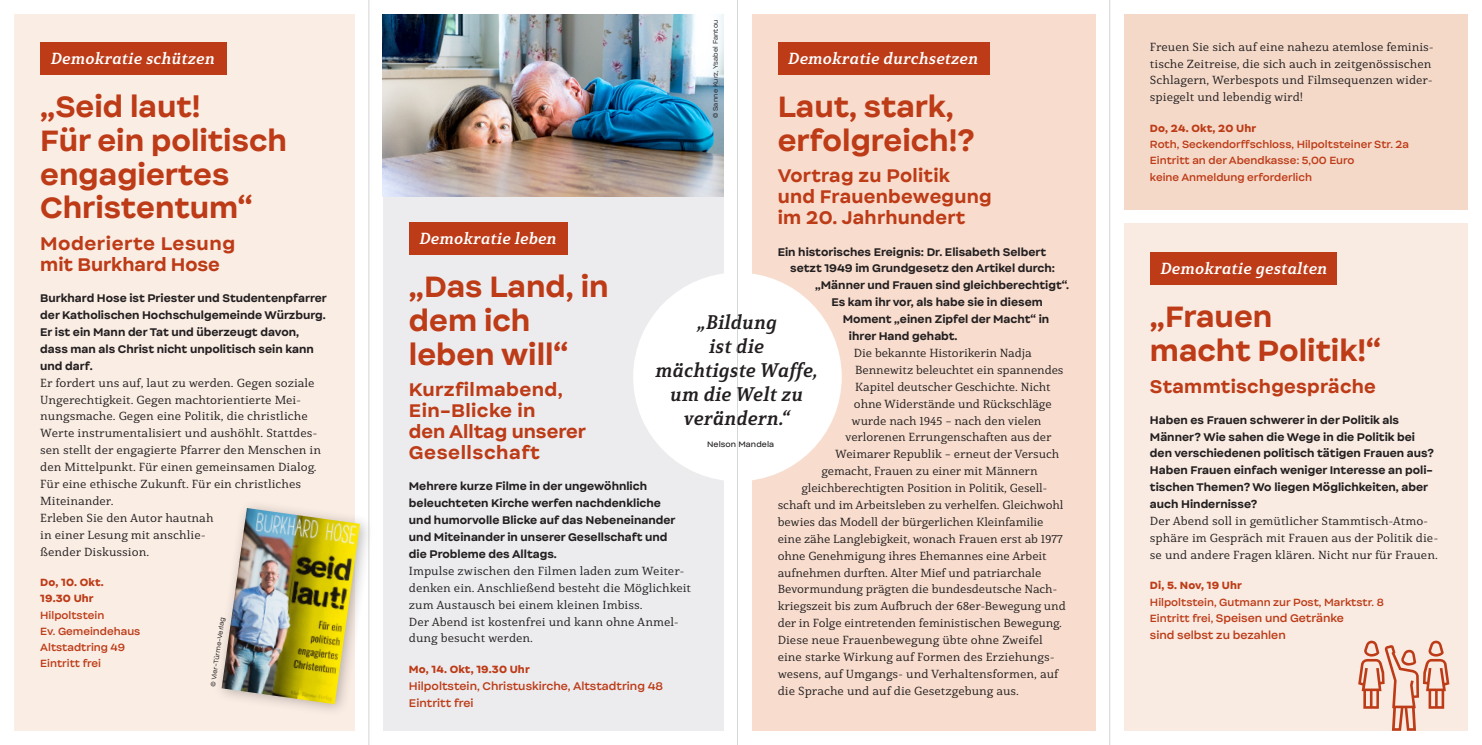
<style>
.page{position:relative;width:1482px;height:745px;background:#fff}
.page>*{position:absolute;margin:0;border:0;box-sizing:border-box;transform-origin:0 0}
.Head{font:700 28.12px/33.8px "Internacional";color:#bd3b17}
.Sparte{font:20px/24px "Mirantz Nor Bol It";letter-spacing:.015em;color:#231f20;text-align:center}
.t1{font:700 17.5px/21px "Internacional";letter-spacing:.015em;color:#bd3b17}
.Sparte-2{font:italic 700 expanded 16.25px "Mirantz";letter-spacing:.015em;color:#fff}
.Text{font:11.88px/16.9px "Mirantz Ext Boo";letter-spacing:-.01em;color:#231f20}
.Text_Serife{font:11.88px/16.9px "Mirantz Ext Boo";color:#231f20}
.Intro{font:700 10.62px/16.9px "Internacional";color:#231f20}
.Daten{font:600 10.62px/16.9px "Internacional";color:#bd3b17}
.Daten-2{font:600 10px/16.2px "Internacional";color:#bd3b17}
.Daten_Fett{font:900 10px/16.2px "Internacional";letter-spacing:.015em;color:#bd3b17}
.Text-2{font:7.5px "Internacional";letter-spacing:.01em;color:#231f20}
.t2{font:300 6.25px "Internacional";letter-spacing:.01em;color:#231f20}
.s1{font-size:10px}
</style>
<div class="page">
<div style="left:751px;top:14px;width:344px;height:716px;background:#f8ddce"></div>
<div style="left:383px;top:14px;width:340px;height:716px;background:#ececee"></div>
<div style="left:14px;top:14px;width:340px;height:716px;background:#faede4"></div>
<div style="left:1123px;top:14px;width:344px;height:195px;background:#f4d9c9"></div>
<div style="left:1123px;top:223px;width:344px;height:507px;background:#f9ebe2"></div>
<div style="left:633px;top:272px;width:208px;height:209px;background:#fff;border-radius:50%"></div>
<div style="left:213px;top:498px;width:161px;height:219px;background:#231f20;opacity:.3"></div>
<img style="left:221px;top:507px;width:139px;height:196px">
<img style="left:383px;top:14px;width:340px;height:183px">
<div style="left:40px;top:42px;width:187px;height:33px;background:#bd3b17"></div>
<div style="left:777px;top:42px;width:212px;height:33px;background:#bd3b17"></div>
<div style="left:1149px;top:252px;width:187px;height:32px;background:#bd3b17"></div>
<div style="left:409px;top:222px;width:158px;height:33px;background:#bd3b17"></div>
<svg style="left:1358px;top:640px;width:91px;height:90px"></svg>
<hr style="left:368px;top:0;width:1px;height:744px;background:#a8a9ad">
<hr style="left:737px;top:0;width:1px;height:744px;background:#a8a9ad">
<hr style="left:1109px;top:0;width:1px;height:744px;background:#a8a9ad">
<p class="Sparte-2" style="left:51px;top:48px;width:165px">Demokratie schützen</p>
<p class="Head" style="left:40px;top:90px;width:248px">„Seid laut!<br>Für ein politisch engagiertes<br>Christentum“</p>
<p class="t1" style="left:40px;top:233px;width:196px">Moderierte Lesung mit Burkhard Hose</p>
<p class="Intro" style="left:40px;top:289px;width:288px">Burkhard Hose ist Priester und Studentenpfarrer der Katholischen Hochschulgemeinde Würzburg.<br>Er ist ein Mann der Tat und überzeugt davon, dass man als Christ nicht unpolitisch sein kann und darf.</p>
<p class="Text_Serife" style="left:40px;top:374px;width:282px">Er fordert uns auf, laut zu werden. Gegen soziale Ungerechtigkeit. Gegen machtorientierte Mei&shy;nungsmache. Gegen eine Politik, die christliche Werte instrumentalisiert und aushöhlt. Stattdes&shy;sen stellt der engagierte Pfarrer den Menschen in den Mittelpunkt. Für einen gemeinsamen Dialog.<br>Für eine ethische Zukunft. Für ein christliches Miteinander.</p>
<p class="Text_Serife" style="left:40px;top:509px;width:175px">Erleben Sie den Autor hautnah in einer Lesung mit anschlie&shy;ßender Diskussion.</p>
<p class="Daten_Fett" style="left:40px;top:573px;width:65px">Do, 10. Okt.<br>19.30 Uhr</p>
<p class="Daten-2" style="left:40px;top:606px;width:102px">Hilpoltstein<br>Ev. Gemeindehaus<br>Altstadtring 49<br>Eintritt frei</p>
<p class="t2" style="left:209px;top:685px;width:72px;rotate:-82deg">© Vier-Türme-Verlag</p>
<p class="t2" style="left:711px;top:118px;width:100px;rotate:-90deg">© Sanne Kurz, Ysabel Fantou</p>
<p class="Sparte-2" style="left:788px;top:48px;width:191px">Demokratie durchsetzen</p>
<p class="Head" style="left:777px;top:90px;width:198px">Laut, stark, erfolgreich!?</p>
<p class="t1" style="left:777px;top:165px;width:216px">Vortrag zu Politik<br>und Frauenbewegung im 20. Jahrhundert</p>
<p class="Intro" style="left:777px;top:243px;width:270px">Ein historisches Ereignis: Dr. Elisabeth Selbert</p>
<p class="Intro" style="left:790px;top:260px;width:266px">setzt 1949 im Grundgesetz den Artikel durch:</p>
<p class="Intro" style="left:815px;top:277px;width:255px">„Männer und Frauen sind gleichberechtigt“.</p>
<p class="Intro" style="left:831px;top:294px;width:213px">Es kam ihr vor, als habe sie in diesem</p>
<p class="Intro" style="left:842px;top:310px;width:208px">Moment „einen Zipfel der Macht“ in</p>
<p class="Intro" style="left:848px;top:327px;width:110px">ihrer Hand gehabt.</p>
<p class="Text" style="left:853px;top:344px;width:179px">Die bekannte Historikerin Nadja</p>
<p class="Text" style="left:855px;top:361px;width:210px">Bennewitz beleuchtet ein spannendes</p>
<p class="Text" style="left:855px;top:378px;width:197px">Kapitel deutscher Geschichte. Nicht</p>
<p class="Text" style="left:853px;top:395px;width:199px">ohne Widerstände und Rückschläge</p>
<p class="Text" style="left:851px;top:411px;width:191px">wurde nach 1945 – nach den vielen</p>
<p class="Text" style="left:845px;top:428px;width:208px">verlorenen Errungenschaften aus der</p>
<p class="Text" style="left:835px;top:445px;width:226px">Weimarer Republik – erneut der Versuch</p>
<p class="Text" style="left:821px;top:462px;width:217px">gemacht, Frauen zu einer mit Männern</p>
<p class="Text" style="left:801px;top:479px;width:247px">gleichberechtigten Position in Politik, Gesell-</p>
<p class="Text" style="left:777px;top:496px;width:287px">schaft und im Arbeitsleben zu verhelfen. Gleichwohl</p>
<p class="Text" style="left:777px;top:513px;width:267px">bewies das Modell der bürgerlichen Kleinfamilie</p>
<p class="Text" style="left:777px;top:530px;width:287px">eine zähe Langlebigkeit, wonach Frauen erst ab 1977</p>
<p class="Text" style="left:777px;top:546px;width:270px">ohne Genehmigung ihres Ehemannes eine Arbeit</p>
<p class="Text" style="left:777px;top:563px;width:265px">aufnehmen durften. Alter Mief und patriarchale</p>
<p class="Text" style="left:777px;top:580px;width:281px">Bevormundung prägten die bundesdeutsche Nach-</p>
<p class="Text" style="left:777px;top:597px;width:289px">kriegszeit bis zum Aufbruch der 68er-Bewegung und</p>
<p class="Text" style="left:777px;top:614px;width:286px">der in Folge eintretenden feministischen Bewegung.</p>
<p class="Text" style="left:777px;top:631px;width:282px">Diese neue Frauenbewegung übte ohne Zweifel eine starke Wirkung auf Formen des Erziehungs&shy;wesens, auf Umgangs- und Verhaltensformen, auf die Sprache und auf die Gesetzgebung aus.</p>
<p class="Sparte-2" style="left:419px;top:228px;width:139px">Demokratie leben</p>
<p class="Head" style="left:409px;top:269px;width:201px">„Das Land, in dem ich leben will“</p>
<p class="t1" style="left:409px;top:379px;width:179px">Kurzfilmabend,<br>Ein-Blicke in<br>den Alltag unserer<br>Gesellschaft</p>
<p class="Intro" style="left:409px;top:477px;width:268px">Mehrere kurze Filme in der ungewöhnlich beleuchteten Kirche werfen nachdenkliche und humorvolle Blicke auf das Nebeneinander und Miteinander in unserer Gesellschaft und die Probleme des Alltags.</p>
<p class="Text_Serife" style="left:409px;top:562px;width:284px">Impulse zwischen den Filmen laden zum Weiter&shy;denken ein. Anschließend besteht die Möglichkeit zum Austausch bei einem kleinen Imbiss.<br>Der Abend ist kostenfrei und kann ohne Anmel&shy;dung besucht werden.</p>
<p class="Daten_Fett" style="left:409px;top:660px;width:122px">Mo, 14. Okt, 19.30 Uhr</p>
<p class="Daten" style="left:409px;top:677px;width:255px">Hilpoltstein, Christuskirche, Altstadtring 48<br>Eintritt frei</p>
<p class="Sparte" style="left:655px;top:309px;width:164px">„Bildung<br>ist die<br>mächtigste Waffe, um die Welt zu verändern.“</p>
<p class="Text-2" style="left:707px;top:439px;width:68px">Nelson Mandela</p>
<p class="Text" style="left:1149px;top:38px;width:285px">Freuen Sie sich auf eine nahezu atemlose feminis&shy;tische Zeitreise, die sich auch in zeitgenössischen Schlagern, Werbespots und Filmsequenzen wider&shy;spiegelt und lebendig wird!</p>
<p class="Daten_Fett" style="left:1149px;top:120px;width:108px">Do, 24. Okt, 20 Uhr</p>
<p class="Daten-2" style="left:1149px;top:136px;width:260px">Roth, Seckendorffschloss, Hilpoltsteiner Str. 2a<br>Eintritt an der Abendkasse: 5,00 Euro<br>keine Anmeldung erforderlich</p>
<p class="Sparte-2" style="left:1160px;top:258px;width:168px">Demokratie gestalten</p>
<p class="Head" style="left:1149px;top:299px;width:232px">„Frauen<br>macht Politik!“</p>
<p class="t1" style="left:1149px;top:375px;width:227px">Stammtischgespräche</p>
<p class="Intro" style="left:1149px;top:411px;width:285px">Haben es Frauen schwerer in der Politik als Männer? Wie sahen die Wege in die Politik bei den verschiedenen politisch tätigen Frauen aus?<br>Haben Frauen einfach weniger Interesse an poli&shy;tischen Themen? Wo liegen Möglichkeiten, aber auch Hindernisse?</p>
<p class="Text_Serife" style="left:1149px;top:512px;width:290px">Der Abend soll in gemütlicher Stammtisch-Atmo&shy;sphäre im Gespräch mit Frauen aus der Politik die&shy;se und andere Fragen klären. Nicht nur für Frauen.</p>
<p class="Daten_Fett" style="left:1149px;top:577px;width:93px">Di, 5. Nov, 19 Uhr</p>
<p class="Daten-2" style="left:1149px;top:593px;width:235px">Hilpoltstein, Gutmann zur Post, Marktstr. 8</p>
<p class="Daten" style="left:1149px;top:609px;width:195px"><span class="s1">Eintritt frei,</span> Speisen und Getränke sind selbst zu bezahlen</p>
</div>
